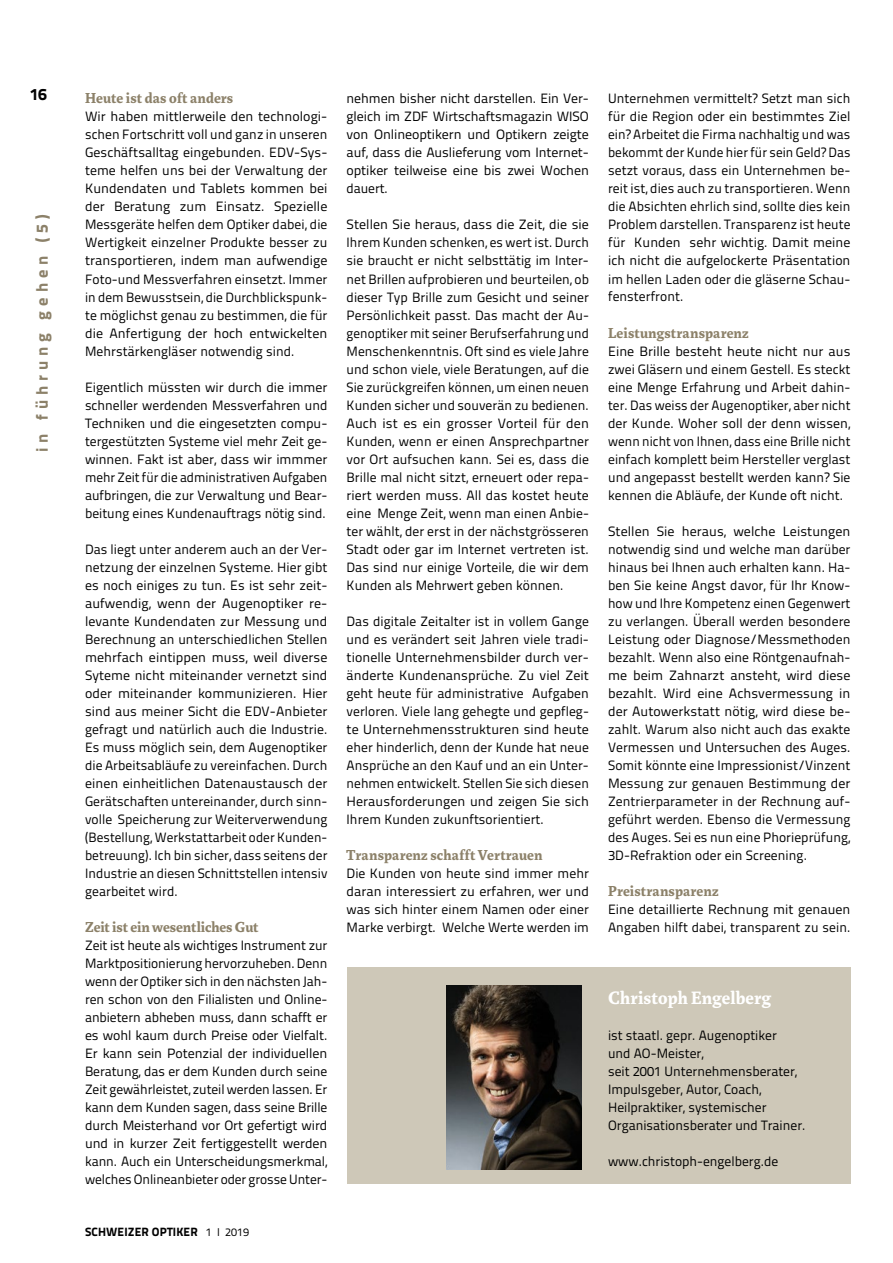
<style>
.page{position:relative;width:893px;height:1263px;background:#fff}
.page>*{position:absolute;margin:0;border:0;box-sizing:border-box;transform-origin:0 0}
.t1{font:700 19.5px "Marat Pro";letter-spacing:.01em;color:#fff}
.t2{font:16.5px "Titillium Text 25 L 999 wt";letter-spacing:.295em;color:#8c8169}
.t3{font:16.5px "Titillium Text 25 L 999 wt";color:#000}
.t4{font:700 15.75px "Marat Pro";letter-spacing:.01em;color:#8c8169}
.t5{font:13.5px/18px "Titillium Text 25 L 400 wt";letter-spacing:.005em;color:#000;text-align:justify}
.t6{font:12px "Titillium Text 25 L 999 wt";letter-spacing:.01em;color:#000}
.s1{font-family:"Titillium Text 25 L 400 wt";font-size:11.25px}
</style>
<div class="page">
<div style="left:347px;top:967px;width:503px;height:216px;background:#cec8b8"></div>
<img style="left:446px;top:985px;width:135px;height:185px">
<p class="t3" style="left:30px;top:81px;width:18px">16</p>
<p class="t2" style="left:29px;top:452px;width:239px;rotate:-90deg">in führung gehen (5)</p>
<p class="t4" style="left:85px;top:89px;width:150px">Heute ist das oft anders</p>
<p class="t5" style="left:85px;top:107px;width:244px">Wir haben mittlerweile den technologi&shy;schen Fortschritt voll und ganz in unseren Geschäftsalltag eingebunden. EDV-Sys&shy;teme helfen uns bei der Verwaltung der Kundendaten und Tablets kommen bei der Beratung zum Einsatz. Spezielle Messgeräte helfen dem Optiker dabei, die Wertigkeit einzelner Produkte besser zu transportieren, indem man aufwendige Foto-und Messverfahren einsetzt. Immer in dem Bewusstsein, die Durchblickspunk&shy;te möglichst genau zu bestimmen, die für die Anfertigung der hoch entwickelten Mehrstärkengläser notwendig sind.</p>
<p class="t5" style="left:85px;top:377px;width:244px">Eigentlich müssten wir durch die immer schneller werdenden Messverfahren und Techniken und die eingesetzten compu&shy;tergestützten Systeme viel mehr Zeit ge&shy;winnen. Fakt ist aber, dass wir immmer mehr Zeit für die administrativen Aufgaben aufbringen, die zur Verwaltung und Bear&shy;beitung eines Kundenauftrags nötig sind.</p>
<p class="t5" style="left:85px;top:539px;width:244px">Das liegt unter anderem auch an der Ver&shy;netzung der einzelnen Systeme. Hier gibt es noch einiges zu tun. Es ist sehr zeit&shy;aufwendig, wenn der Augenoptiker re&shy;levante Kundendaten zur Messung und Berechnung an unterschiedlichen Stellen mehrfach eintippen muss, weil diverse Syteme nicht miteinander vernetzt sind oder miteinander kommunizieren. Hier sind aus meiner Sicht die EDV-Anbieter gefragt und natürlich auch die Industrie.<br>Es muss möglich sein, dem Augenoptiker die Arbeitsabläufe zu vereinfachen. Durch einen einheitlichen Datenaustausch der Gerätschaften untereinander, durch sinn&shy;volle Speicherung zur Weiterverwendung (Bestellung, Werkstattarbeit oder Kunden&shy;betreuung). Ich bin sicher, dass seitens der Industrie an diesen Schnittstellen intensiv gearbeitet wird.</p>
<p class="t4" style="left:85px;top:917px;width:175px">Zeit ist ein wesentliches Gut</p>
<p class="t5" style="left:85px;top:935px;width:244px">Zeit ist heute als wichtiges Instrument zur Marktpositionierung hervorzuheben. Denn wenn der Optiker sich in den nächsten Jah&shy;ren schon von den Filialisten und Online&shy;anbietern abheben muss, dann schafft er es wohl kaum durch Preise oder Vielfalt.<br>Er kann sein Potenzial der individuellen Beratung, das er dem Kunden durch seine Zeit gewährleistet, zuteil werden lassen. Er kann dem Kunden sagen, dass seine Brille durch Meisterhand vor Ort gefertigt wird und in kurzer Zeit fertiggestellt werden kann. Auch ein Unterscheidungsmerkmal, welches Onlineanbieter oder grosse Unter-</p>
<p class="t6" style="left:85px;top:1222px;width:165px">SCHWEIZER OPTIKER <span class="s1">1 I 2019</span></p>
<p class="t5" style="left:347px;top:89px;width:244px">nehmen bisher nicht darstellen. Ein Ver&shy;gleich im ZDF Wirtschaftsmagazin WISO von Onlineoptikern und Optikern zeigte auf, dass die Auslieferung vom Internet&shy;optiker teilweise eine bis zwei Wochen dauert.</p>
<p class="t5" style="left:347px;top:215px;width:244px">Stellen Sie heraus, dass die Zeit, die sie Ihrem Kunden schenken, es wert ist. Durch sie braucht er nicht selbsttätig im Inter&shy;net Brillen aufprobieren und beurteilen, ob dieser Typ Brille zum Gesicht und seiner Persönlichkeit passt. Das macht der Au&shy;genoptiker mit seiner Berufserfahrung und Menschenkenntnis. Oft sind es viele Jahre und schon viele, viele Beratungen, auf die Sie zurückgreifen können, um einen neuen Kunden sicher und souverän zu bedienen.<br>Auch ist es ein grosser Vorteil für den Kunden, wenn er einen Ansprechpartner vor Ort aufsuchen kann. Sei es, dass die Brille mal nicht sitzt, erneuert oder repa&shy;riert werden muss. All das kostet heute eine Menge Zeit, wenn man einen Anbie&shy;ter wählt, der erst in der nächstgrösseren Stadt oder gar im Internet vertreten ist.<br>Das sind nur einige Vorteile, die wir dem Kunden als Mehrwert geben können.</p>
<p class="t5" style="left:347px;top:611px;width:244px">Das digitale Zeitalter ist in vollem Gange und es verändert seit Jahren viele tradi&shy;tionelle Unternehmensbilder durch ver&shy;änderte Kundenansprüche. Zu viel Zeit geht heute für administrative Aufgaben verloren. Viele lang gehegte und gepfleg&shy;te Unternehmensstrukturen sind heute eher hinderlich, denn der Kunde hat neue Ansprüche an den Kauf und an ein Unter&shy;nehmen entwickelt. Stellen Sie sich diesen Herausforderungen und zeigen Sie sich Ihrem Kunden zukunftsorientiert.</p>
<p class="t4" style="left:347px;top:845px;width:197px">Transparenz schafft Vertrauen</p>
<p class="t5" style="left:347px;top:863px;width:244px">Die Kunden von heute sind immer mehr daran interessiert zu erfahren, wer und was sich hinter einem Namen oder einer Marke verbirgt. Welche Werte werden im</p>
<p class="t5" style="left:608px;top:89px;width:244px">Unternehmen vermittelt? Setzt man sich für die Region oder ein bestimmtes Ziel ein? Arbeitet die Firma nachhaltig und was bekommt der Kunde hier für sein Geld? Das setzt voraus, dass ein Unternehmen be&shy;reit ist, dies auch zu transportieren. Wenn die Absichten ehrlich sind, sollte dies kein Problem darstellen. Transparenz ist heute für Kunden sehr wichtig. Damit meine ich nicht die aufgelockerte Präsentation im hellen Laden oder die gläserne Schau&shy;fensterfront.</p>
<p class="t4" style="left:608px;top:323px;width:142px">Leistungstransparenz</p>
<p class="t5" style="left:608px;top:341px;width:244px">Eine Brille besteht heute nicht nur aus zwei Gläsern und einem Gestell. Es steckt eine Menge Erfahrung und Arbeit dahin&shy;ter. Das weiss der Augenoptiker, aber nicht der Kunde. Woher soll der denn wissen, wenn nicht von Ihnen, dass eine Brille nicht einfach komplett beim Hersteller verglast und angepasst bestellt werden kann? Sie kennen die Abläufe, der Kunde oft nicht.</p>
<p class="t5" style="left:608px;top:521px;width:244px">Stellen Sie heraus, welche Leistungen notwendig sind und welche man darüber hinaus bei Ihnen auch erhalten kann. Ha&shy;ben Sie keine Angst davor, für Ihr Know&shy;how und Ihre Kompetenz einen Gegenwert zu verlangen. Überall werden besondere Leistung oder Diagnose/Messmethoden bezahlt. Wenn also eine Röntgenaufnah&shy;me beim Zahnarzt ansteht, wird diese bezahlt. Wird eine Achsvermessung in der Autowerkstatt nötig, wird diese be&shy;zahlt. Warum also nicht auch das exakte Vermessen und Untersuchen des Auges.<br>Somit könnte eine Impressionist/Vinzent Messung zur genauen Bestimmung der Zentrierparameter in der Rechnung auf&shy;geführt werden. Ebenso die Vermessung des Auges. Sei es nun eine Phorieprüfung, 3D-Refraktion oder ein Screening.</p>
<p class="t4" style="left:608px;top:881px;width:112px">Preistransparenz</p>
<p class="t5" style="left:608px;top:899px;width:244px">Eine detaillierte Rechnung mit genauen<br>Angaben hilft dabei, transparent zu sein.</p>
<h1 class="t1" style="left:608px;top:986px;width:165px">Christoph Engelberg</h1>
<p class="t5" style="left:608px;top:1025px;width:199px;text-align:left">ist staatl. gepr. Augenoptiker<br>und AO-Meister,<br>seit 2001 Unternehmensberater,<br>Impulsgeber, Autor, Coach,<br>Heilpraktiker, systemischer<br>Organisationsberater und Trainer.</p>
<p class="t5" style="left:608px;top:1151px;width:172px">www.christoph-engelberg.de</p>
</div>
